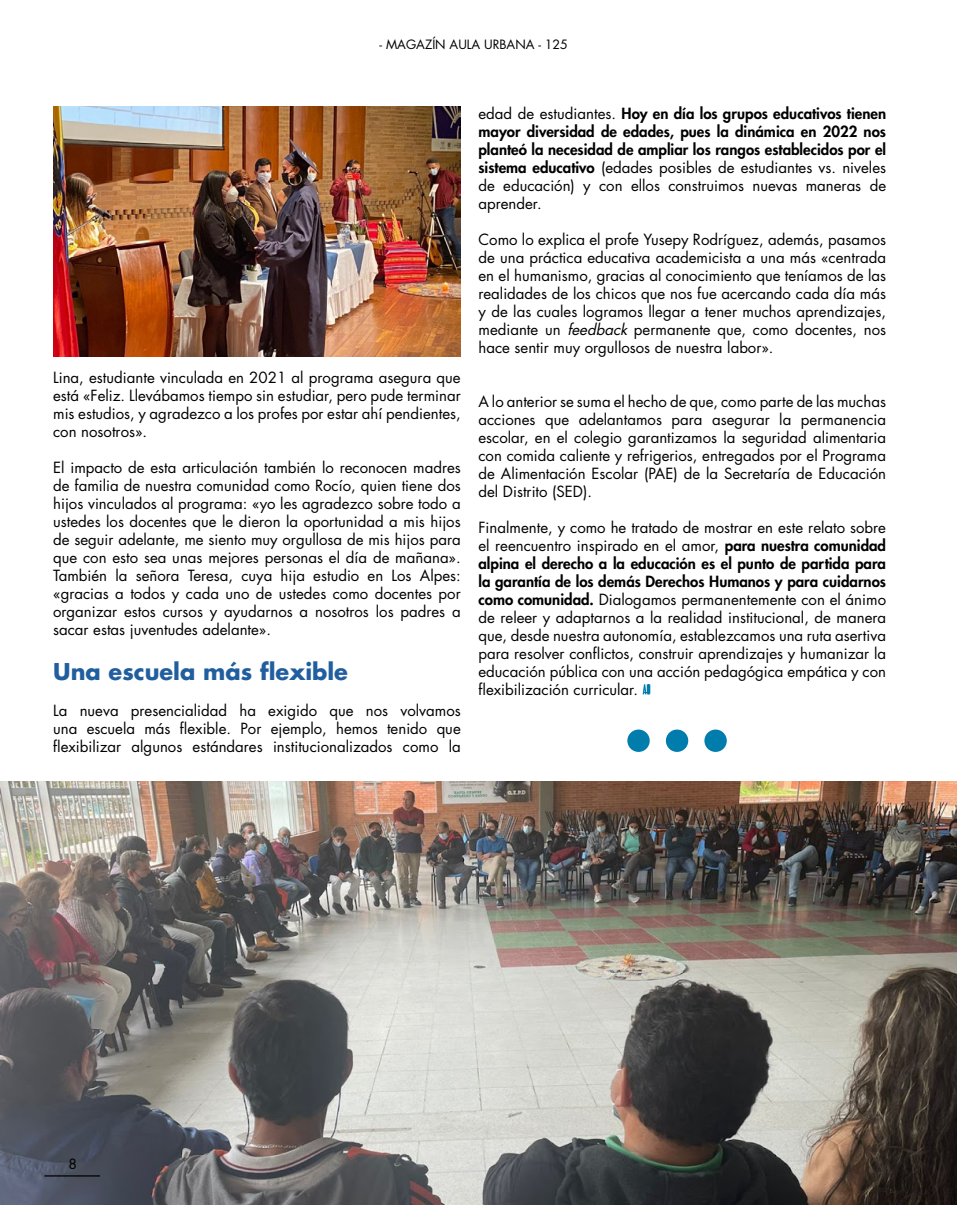
<style>
.page{position:relative;width:957px;height:1205px;background:#fff}
.page>*{position:absolute;margin:0;border:0;box-sizing:border-box;transform-origin:0 0}
.t1{font:700 22.5px "Futura Std";color:#215e9e}
.t2{font:15px/18px "Futura Std";color:#000;text-align:justify}
.t3{font:800 15px/18px "Futura Std";color:#000;text-align:justify}
.t4{font:13.75px "Futura Std";color:#000}
.t5{font:12.5px "Futura Std";color:#000}
.s1{font-weight:400}
.s2{font-style:italic}
.s3{font-weight:800}
</style>
<div class="page">
<div style="left:627px;top:729px;width:23px;height:23px;background:#007dac;border-radius:50%"></div>
<div style="left:666px;top:729px;width:22px;height:23px;background:#007dac;border-radius:50%"></div>
<div style="left:704px;top:729px;width:23px;height:23px;background:#007dac;border-radius:50%"></div>
<img style="left:53px;top:106px;width:408px;height:250px">
<img style="left:0;top:781px;width:957px;height:424px">
<svg style="left:642px;top:684px;width:8px;height:11px"></svg>
<hr style="left:45px;top:1175px;width:55px;height:1px;background:#000">
<p class="t5" style="left:379px;top:36px;width:190px">- MAGAZÍN AULA URBANA - 125</p>
<p class="t2" style="left:53px;top:368px;width:409px">Lina, estudiante vinculada en 2021 al programa asegura que está «Feliz. Llevábamos tiempo sin estudiar, pero pude terminar mis estudios, y agradezco a los profes por estar ahí pendientes, con nosotros».</p>
<p class="t2" style="left:53px;top:458px;width:409px">El impacto de esta articulación también lo reconocen madres de familia de nuestra comunidad como Rocío, quien tiene dos hijos vinculados al programa: «yo les agradezco sobre todo a ustedes los docentes que le dieron la oportunidad a mis hijos de seguir adelante, me siento muy orgullosa de mis hijos para que con esto sea unas mejores personas el día de mañana».<br>También la señora Teresa, cuya hija estudio en Los Alpes: «gracias a todos y cada uno de ustedes como docentes por organizar estos cursos y ayudarnos a nosotros los padres a sacar estas juventudes adelante».</p>
<h1 class="t1" style="left:53px;top:656px;width:296px">Una escuela más flexible</h1>
<p class="t2" style="left:53px;top:701px;width:409px">La nueva presencialidad ha exigido que nos volvamos una escuela más flexible. Por ejemplo, hemos tenido que flexibilizar algunos estándares institucionalizados como la</p>
<p class="t3" style="left:478px;top:104px;width:409px"><span class="s1">edad de estudiantes.</span> Hoy en día los grupos educativos tienen mayor diversidad de edades, pues la dinámica en 2022 nos planteó la necesidad de ampliar los rangos establecidos por el sistema educativo <span class="s1">(edades posibles de estudiantes vs. niveles de educación) y con ellos construimos nuevas maneras de aprender.</span></p>
<p class="t2" style="left:478px;top:230px;width:409px">Como lo explica el profe Yusepy Rodríguez, además, pasamos de una práctica educativa academicista a una más «centrada en el humanismo, gracias al conocimiento que teníamos de las realidades de los chicos que nos fue acercando cada día más y de las cuales logramos llegar a tener muchos aprendizajes, mediante un <span class="s2">feedback</span> permanente que, como docentes, nos hace sentir muy orgullosos de nuestra labor».</p>
<p class="t2" style="left:478px;top:392px;width:409px">A lo anterior se suma el hecho de que, como parte de las muchas acciones que adelantamos para asegurar la permanencia escolar, en el colegio garantizamos la seguridad alimentaria con comida caliente y refrigerios, entregados por el Programa de Alimentación Escolar (PAE) de la Secretaría de Educación del Distrito (SED).</p>
<p class="t2" style="left:478px;top:518px;width:409px">Finalmente, y como he tratado de mostrar en este relato sobre el reencuentro inspirado en el amor, <span class="s3">para nuestra comunidad alpina el derecho a la educación es el punto de partida para la garantía de los demás Derechos Humanos y para cuidarnos como comunidad.</span> Dialogamos permanentemente con el ánimo de releer y adaptarnos a la realidad institucional, de manera que, desde nuestra autonomía, establezcamos una ruta asertiva para resolver conflictos, construir aprendizajes y humanizar la educación pública con una acción pedagógica empática y con flexibilización curricular.</p>
<p class="t4" style="left:69px;top:1155px;width:10px">8</p>
</div>
